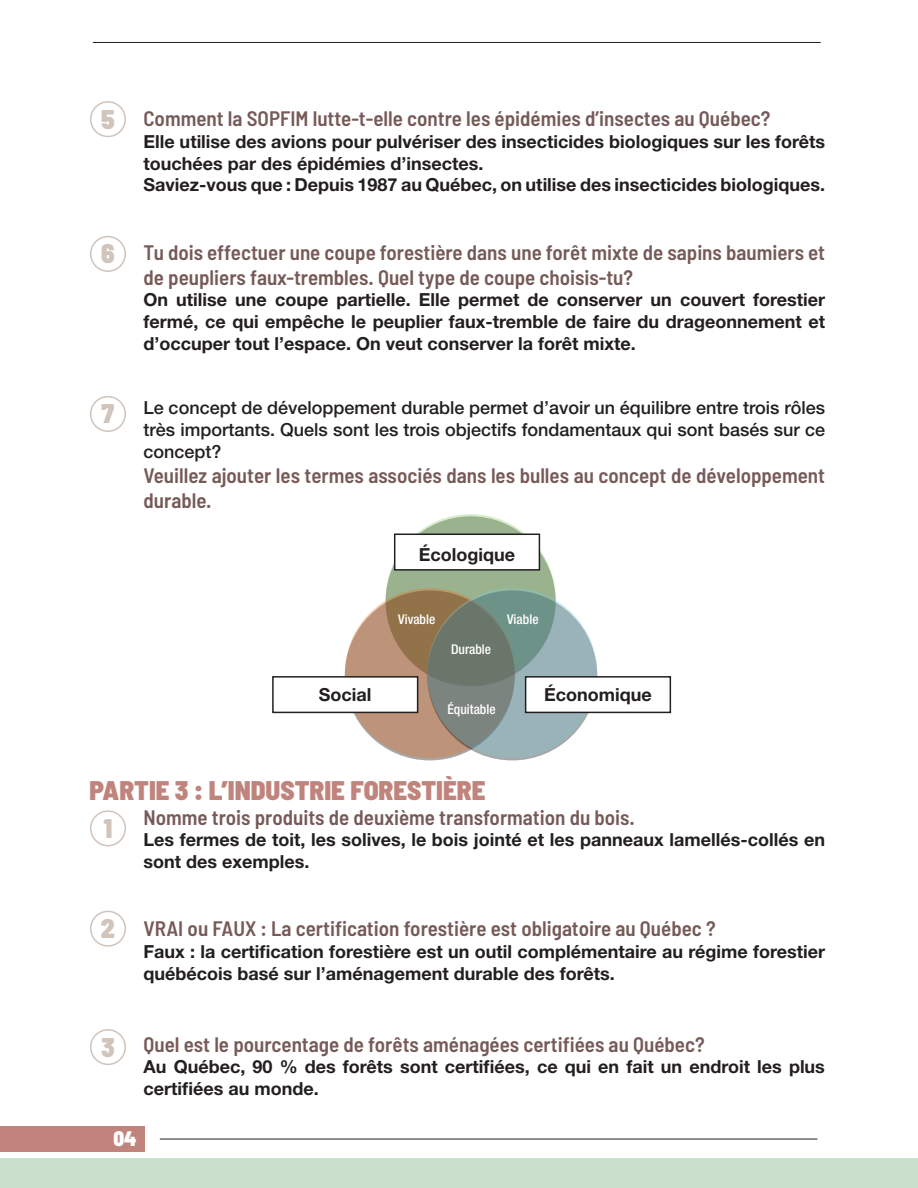
<style>
.page{position:relative;width:918px;height:1188px;background:#fff}
.page>*{position:absolute;margin:0;border:0;box-sizing:border-box;transform-origin:0 0}
.t1{font:900 semi-condensed 27px "Barlow";color:#c0847d}
.t2{font:900 semi-condensed 27px "Barlow";color:#d0c4bb}
.t3{font:600 semi-condensed 21px/25.2px "Barlow";color:#765a57}
.t4{font:900 semi-condensed 21px "Barlow";color:#fff}
.t5{font:700 18px/21.6px "Helvetica Neue LT Std";color:#231f20}
.t6{font:500 18px/21.6px "Helvetica Neue";color:#231f20;text-align:justify}
.t7{font:500 condensed 13.5px "Helvetica Neue";color:#fff}
</style>
<div class="page">
<div style="left:0;top:1159px;width:918px;height:29px;background:#cadfcc"></div>
<hr style="left:93px;top:42px;width:728px;height:1px;background:#231f20">
<div style="left:0;top:1126px;width:145px;height:26px;background:#c0847d"></div>
<hr style="left:160px;top:1139px;width:657px;height:1px;background:#231f20">
<div style="left:90px;top:101px;width:36px;height:36px;border:2px solid #d0c4bb;border-radius:50%"></div>
<div style="left:90px;top:236px;width:36px;height:36px;border:2px solid #d0c4bb;border-radius:50%"></div>
<div style="left:90px;top:396px;width:36px;height:36px;border:2px solid #d0c4bb;border-radius:50%"></div>
<div style="left:90px;top:810px;width:36px;height:36px;border:2px solid #d0c4bb;border-radius:50%"></div>
<div style="left:90px;top:911px;width:36px;height:36px;border:2px solid #d0c4bb;border-radius:50%"></div>
<div style="left:90px;top:1029px;width:36px;height:36px;border:2px solid #d0c4bb;border-radius:50%"></div>
<div style="left:386px;top:514px;width:170px;height:170px;background:#87c764;border-radius:50%;opacity:.35"></div>
<div style="left:345px;top:588px;width:170px;height:170px;background:#e87124;border-radius:50%;opacity:.35"></div>
<div style="left:427px;top:588px;width:170px;height:170px;background:#7fcbdb;border-radius:50%;opacity:.35"></div>
<div style="left:395px;top:534px;width:144px;height:36px;background:#fff"></div>
<div style="left:394px;top:534px;width:146px;height:37px;border:2px solid #231f20"></div>
<div style="left:526px;top:677px;width:144px;height:35px;background:#fff"></div>
<div style="left:525px;top:676px;width:146px;height:37px;border:2px solid #231f20"></div>
<div style="left:273px;top:677px;width:145px;height:35px;background:#fff"></div>
<div style="left:272px;top:676px;width:146px;height:37px;border:2px solid #231f20"></div>
<h1 class="t2" style="left:101px;top:102px;width:15px">5</h1>
<p class="t3" style="left:144px;top:106px;width:628px">Comment la SOPFIM lutte-t-elle contre les épidémies d’insectes au Québec?</p>
<p class="t5" style="left:144px;top:130px;width:683px">Elle utilise des avions pour pulvériser des insecticides biologiques sur les forêts touchées par des épidémies d’insectes.<br>Saviez-vous que : Depuis 1987 au Québec, on utilise des insecticides biologiques.</p>
<h1 class="t2" style="left:101px;top:237px;width:15px">6</h1>
<p class="t3" style="left:144px;top:239px;width:683px">Tu dois effectuer une coupe forestière dans une forêt mixte de sapins baumiers et de peupliers faux-trembles. Quel type de coupe choisis-tu?</p>
<p class="t5" style="left:144px;top:289px;width:683px;text-align:justify">On utilise une coupe partielle. Elle permet de conserver un couvert forestier fermé, ce qui empêche le peuplier faux-tremble de faire du drageonnement et d’occuper tout l’espace. On veut conserver la forêt mixte.</p>
<h1 class="t2" style="left:102px;top:397px;width:14px">7</h1>
<p class="t6" style="left:144px;top:397px;width:683px">Le concept de développement durable permet d’avoir un équilibre entre trois rôles très importants. Quels sont les trois objectifs fondamentaux qui sont basés sur ce concept?</p>
<p class="t3" style="left:144px;top:462px;width:683px">Veuillez ajouter les termes associés dans les bulles au concept de développement durable.</p>
<p class="t5" style="left:419px;top:543px;width:98px">Écologique</p>
<p class="t7" style="left:398px;top:611px;width:39px">Vivable</p>
<p class="t7" style="left:507px;top:611px;width:33px">Viable</p>
<p class="t7" style="left:451px;top:641px;width:42px">Durable</p>
<p class="t5" style="left:319px;top:684px;width:54px">Social</p>
<p class="t5" style="left:544px;top:684px;width:109px">Économique</p>
<p class="t7" style="left:447px;top:701px;width:50px">Équitable</p>
<h1 class="t1" style="left:90px;top:773px;width:397px">PARTIE 3 : L’INDUSTRIE FORESTIÈRE</h1>
<p class="t3" style="left:144px;top:804px;width:493px">Nomme trois produits de deuxième transformation du bois.</p>
<p class="t5" style="left:144px;top:829px;width:683px">Les fermes de toit, les solives, le bois jointé et les panneaux lamellés-collés en sont des exemples.</p>
<h1 class="t2" style="left:104px;top:811px;width:10px">1</h1>
<h1 class="t2" style="left:101px;top:912px;width:16px">2</h1>
<h1 class="t2" style="left:101px;top:1030px;width:15px">3</h1>
<p class="t3" style="left:144px;top:916px;width:574px">VRAI ou FAUX : La certification forestière est obligatoire au Québec ?</p>
<p class="t5" style="left:144px;top:940px;width:683px">Faux : la certification forestière est un outil complémentaire au régime forestier québécois basé sur l’aménagement durable des forêts.</p>
<p class="t3" style="left:144px;top:1031px;width:563px">Quel est le pourcentage de forêts aménagées certifiées au Québec?</p>
<p class="t5" style="left:144px;top:1056px;width:683px">Au Québec, 90 % des forêts sont certifiées, ce qui en fait un endroit les plus certifiées au monde.</p>
<p class="t4" style="left:113px;top:1126px;width:25px">04</p>
</div>
